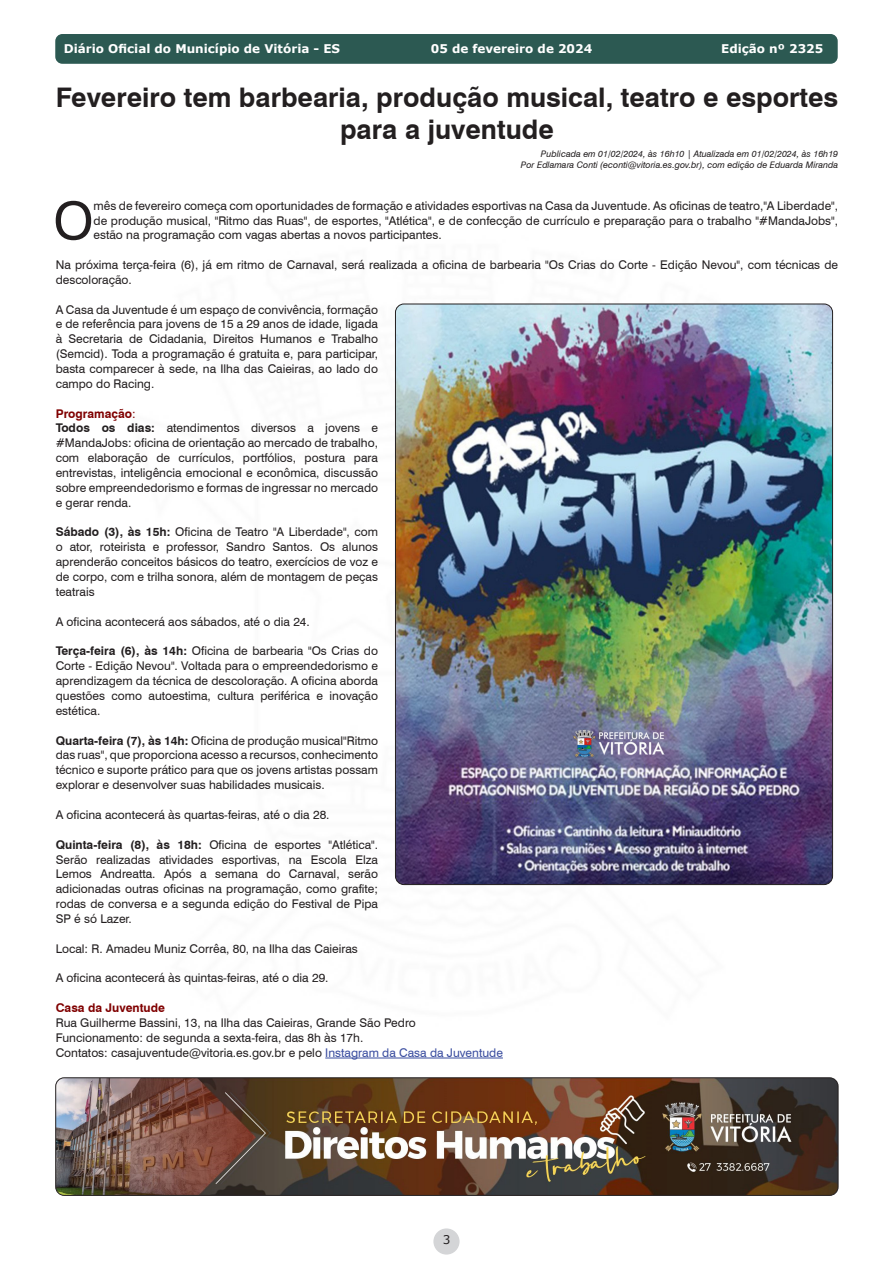
<style>
.page{position:relative;width:893px;height:1263px;background:#fff}
.page>*{position:absolute;margin:0;border:0;box-sizing:border-box;transform-origin:0 0}
.t1{font:52.05px "Swiss 721 BT";color:#231f20}
.t2{font:700 27px/32.4px "Swiss 721 BT";color:#231f20;text-align:center}
.t3{font:12px/14.9px "Swiss 721 BT";color:#231f20;text-align:justify}
.t4{font:700 12px "Verdana";color:#fff}
.t5{font:700 12px "Swiss 721 BT";color:#800000}
.t6{font:12px "Verdana";color:#231f20}
.t7{font:italic 9px "Swiss 721 BT";color:#231f20}
.s1{font-weight:400}
.s2{font-weight:700}
.s3{color:#394c9f}
</style>
<div class="page">
<div style="left:433px;top:1228px;width:27px;height:26px;background:#d4d5d7;border-radius:50%"></div>
<div style="left:56px;top:35px;width:781px;height:28px;background:#2c5952;border-radius:6px"></div>
<div style="left:55px;top:34px;width:783px;height:30px;border:2px solid #2c5952;border-radius:6px"></div>
<hr style="left:325px;top:1058px;width:178px;height:1px;background:#394c9f">
<img style="left:395px;top:304px;width:437px;height:580px">
<img style="left:57px;top:1078px;width:781px;height:117px">
<div style="left:55px;top:1077px;width:783px;height:119px;border:1px solid #231f20;border-radius:9px"></div>
<p class="t4" style="left:64px;top:41px;width:278px">Diário Oficial do Município de Vitória - ES</p>
<p class="t4" style="left:431px;top:41px;width:163px">05 de fevereiro de 2024</p>
<p class="t4" style="left:721px;top:41px;width:104px">Edição nº 2325</p>
<p class="t2" style="left:56px;top:81px;width:784px">Fevereiro tem barbearia, produção musical, teatro e esportes para a juventude</p>
<p class="t7" style="left:541px;top:149px;width:299px">Publicada em 01/02/2024, às 16h10 | Atualizada em 01/02/2024, às 16h19</p>
<p class="t7" style="left:521px;top:160px;width:319px">Por Edlamara Conti (econti@vitoria.es.gov.br), com edição de Eduarda Miranda</p>
<p class="t1" style="left:53px;top:189px;width:42px">O</p>
<p class="t3" style="left:94px;top:199px;width:746px;line-height:14.4px">mês de fevereiro começa com oportunidades de formação e atividades esportivas na Casa da Juventude. As oficinas de teatro,"A Liberdade", de produção musical, "Ritmo das Ruas", de esportes, "Atlética", e de confecção de currículo e preparação para o trabalho "#MandaJobs", estão na programação com vagas abertas a novos participantes.</p>
<p class="t3" style="left:56px;top:257px;width:784px">Na próxima terça-feira (6), já em ritmo de Carnaval, será realizada a oficina de barbearia "Os Crias do Corte - Edição Nevou", com técnicas de descoloração.</p>
<p class="t3" style="left:56px;top:302px;width:324px">A Casa da Juventude é um espaço de convivência, formação e de referência para jovens de 15 a 29 anos de idade, ligada à Secretaria de Cidadania, Direitos Humanos e Trabalho (Semcid). Toda a programação é gratuita e, para participar, basta comparecer à sede, na Ilha das Caieiras, ao lado do campo do Racing.</p>
<p class="t5" style="left:56px;top:406px;width:82px">Programação<span class="s1">:</span></p>
<p class="t3" style="left:56px;top:421px;width:324px"><span class="s2">Todos os dias:</span> atendimentos diversos a jovens e #MandaJobs: oficina de orientação ao mercado de trabalho, com elaboração de currículos, portfólios, postura para entrevistas, inteligência emocional e econômica, discussão sobre empreendedorismo e formas de ingressar no mercado e gerar renda.</p>
<p class="t3" style="left:56px;top:525px;width:324px"><span class="s2">Sábado (3), às 15h:</span> Oficina de Teatro "A Liberdade", com o ator, roteirista e professor, Sandro Santos. Os alunos aprenderão conceitos básicos do teatro, exercícios de voz e de corpo, com e trilha sonora, além de montagem de peças teatrais</p>
<p class="t3" style="left:56px;top:614px;width:256px">A oficina acontecerá aos sábados, até o dia 24.</p>
<p class="t3" style="left:56px;top:644px;width:324px"><span class="s2">Terça-feira (6), às 14h:</span> Oficina de barbearia "Os Crias do Corte - Edição Nevou". Voltada para o empreendedorismo e aprendizagem da técnica de descoloração. A oficina aborda questões como autoestima, cultura periférica e inovação estética.</p>
<p class="t3" style="left:56px;top:733px;width:324px"><span class="s2">Quarta-feira (7), às 14h:</span> Oficina de produção musical"Ritmo das ruas", que proporciona acesso a recursos, conhecimento técnico e suporte prático para que os jovens artistas possam explorar e desenvolver suas habilidades musicais.</p>
<p class="t3" style="left:56px;top:807px;width:275px">A oficina acontecerá às quartas-feiras, até o dia 28.</p>
<p class="t3" style="left:56px;top:837px;width:324px"><span class="s2">Quinta-feira (8), às 18h:</span> Oficina de esportes "Atlética".<br>Serão realizadas atividades esportivas, na Escola Elza Lemos Andreatta. Após a semana do Carnaval, serão adicionadas outras oficinas na programação, como grafite; rodas de conversa e a segunda edição do Festival de Pipa SP é só Lazer.</p>
<p class="t3" style="left:56px;top:941px;width:304px">Local: R. Amadeu Muniz Corrêa, 80, na Ilha das Caieiras</p>
<p class="t3" style="left:56px;top:971px;width:274px">A oficina acontecerá às quintas-feiras, até o dia 29.</p>
<p class="t5" style="left:56px;top:1000px;width:111px">Casa da Juventude</p>
<p class="t3" style="left:56px;top:1015px;width:362px">Rua Guilherme Bassini, 13, na Ilha das Caieiras, Grande São Pedro</p>
<p class="t3" style="left:56px;top:1030px;width:309px">Funcionamento: de segunda a sexta-feira, das 8h às 17h.</p>
<p class="t3" style="left:56px;top:1045px;width:449px">Contatos: casajuventude@vitoria.es.gov.br e pelo <span class="s3">Instagram da Casa da Juventude</span></p>
<p class="t6" style="left:443px;top:1231px;width:9px">3</p>
</div>
